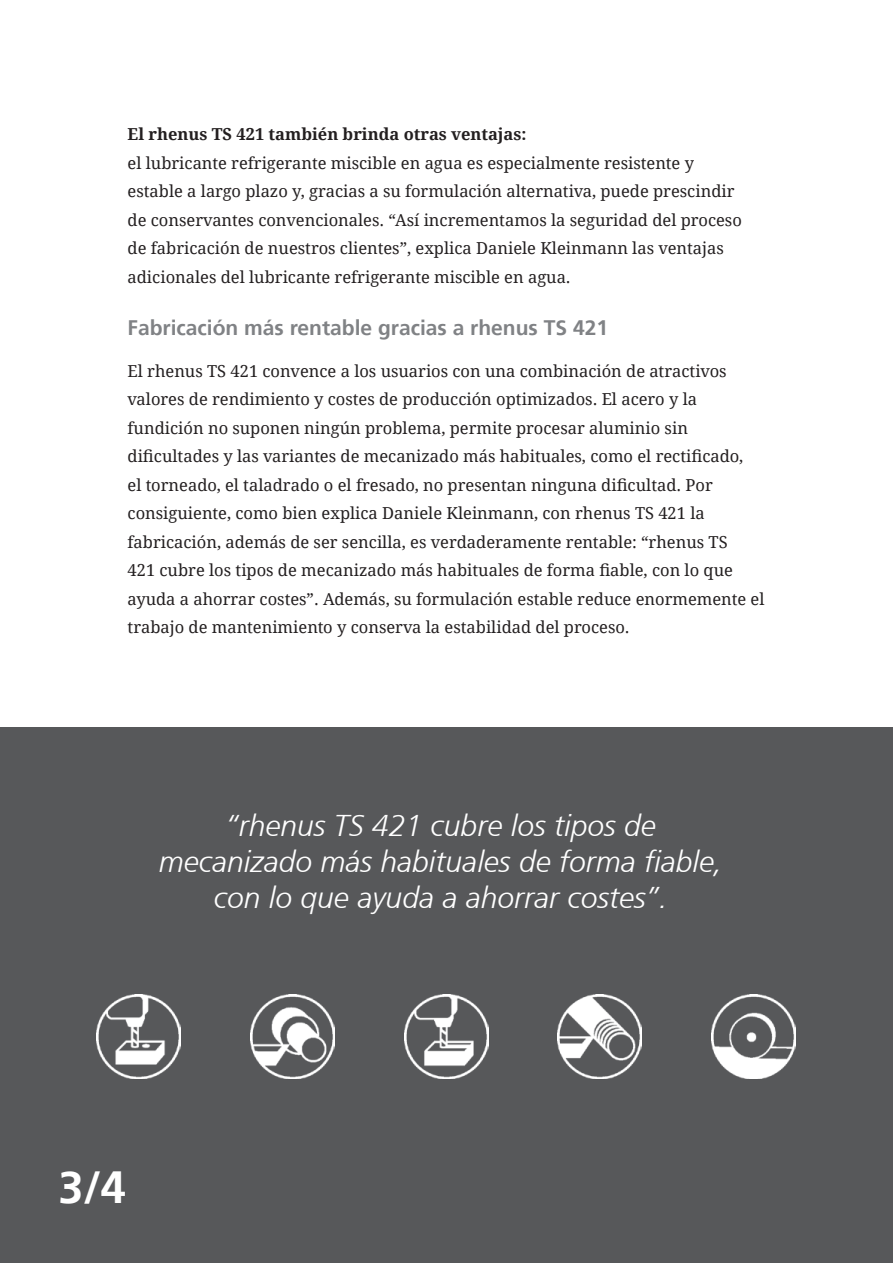
<style>
.page{position:relative;width:893px;height:1263px;background:#fff}
.page>*{position:absolute;margin:0;border:0;box-sizing:border-box;transform-origin:0 0}
.Fließtext{font:700 45px "Frutiger 65";color:#fff}
.Zitat{font:italic 300 30px/36px "Frutiger 46";color:#fff;text-align:center}
.Unterüberschrift{font:700 21px "Frutiger 65";color:#808285}
.Fließtext-2{font:16.5px/28.5px "Droid Serif";color:#231f20}
.s1{font-weight:700}
</style>
<div class="page">
<div style="left:0;top:727px;width:893px;height:536px;background:#57585a"></div>
<img style="left:97px;top:995px;width:84px;height:84px">
<img style="left:250px;top:995px;width:84px;height:84px">
<img style="left:404px;top:995px;width:84px;height:84px">
<img style="left:558px;top:995px;width:84px;height:84px">
<img style="left:712px;top:995px;width:84px;height:84px">
<p class="Fließtext-2" style="left:128px;top:120px;width:616px"><span class="s1">El rhenus TS 421 también brinda otras ventajas:<br></span>el lubricante refrigerante miscible en agua es especialmente resistente y estable a largo plazo y, gracias a su formulación alternativa, puede prescindir de conservantes convencionales. “Así incrementamos la seguridad del proceso de fabricación de nuestros clientes”, explica Daniele Kleinmann las ventajas adicionales del lubricante refrigerante miscible en agua.</p>
<p class="Unterüberschrift" style="left:128px;top:316px;width:482px">Fabricación más rentable gracias a rhenus TS 421</p>
<p class="Fließtext-2" style="left:128px;top:357px;width:638px">El rhenus TS 421 convence a los usuarios con una combinación de atractivos valores de rendimiento y costes de producción optimizados. El acero y la fundición no suponen ningún problema, permite procesar aluminio sin dificultades y las variantes de mecanizado más habituales, como el rectificado,<br>el torneado, el taladrado o el fresado, no presentan ninguna dificultad. Por consiguiente, como bien explica Daniele Kleinmann, con rhenus TS 421 la fabricación, además de ser sencilla, es verdaderamente rentable: “rhenus TS<br>421 cubre los tipos de mecanizado más habituales de forma fiable, con lo que ayuda a ahorrar costes”. Además, su formulación estable reduce enormemente el trabajo de mantenimiento y conserva la estabilidad del proceso.</p>
<p class="Zitat" style="left:159px;top:808px;width:565px">“rhenus TS 421 cubre los tipos de mecanizado más habituales de forma fiable, con lo que ayuda a ahorrar costes”.</p>
<p class="Fließtext" style="left:58px;top:1161px;width:69px">3/4</p>
</div>
